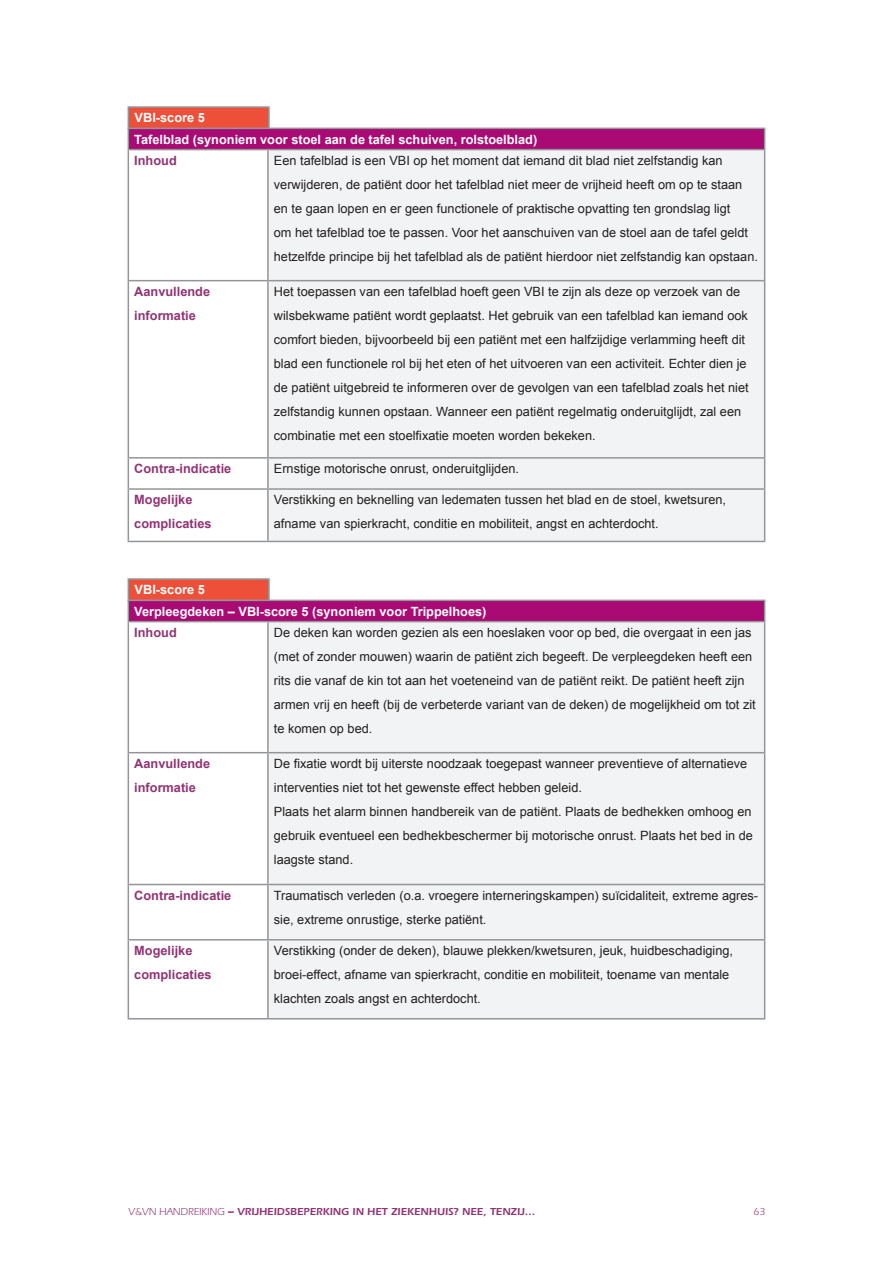
<style>
.page{position:relative;width:893px;height:1263px;background:#fff}
.page>*{position:absolute;margin:0;border:0;box-sizing:border-box;transform-origin:0 0}
.t1{font:12.75px/24px "Arial";color:#231f20}
.t2{font:700 12.75px "Arial";color:#fff}
.t3{font:700 12.75px/24px "Arial";color:#923374}
.t4{font:600 10.5px "ITC Eras Std";color:#923374}
.t5{font:10.5px "ITC Eras Std";color:#923374}
.s1{font-weight:400}
.s2{font-family:"Arial";font-weight:700}
</style>
<div class="page">
<div style="left:128px;top:600px;width:637px;height:22px;background:#aa0a73"></div>
<svg style="left:129px;top:622px;width:138px;height:319px"></svg>
<div style="left:269px;top:622px;width:495px;height:396px;background:#f2f3f4"></div>
<svg style="left:128px;top:601px;width:1px;height:20px"></svg>
<hr style="left:268px;top:600px;width:497px;height:1px;background:#939598">
<svg style="left:764px;top:601px;width:1px;height:20px"></svg>
<hr style="left:128px;top:621px;width:140px;height:1px;background:#939598">
<hr style="left:128px;top:622px;width:1px;height:130px;background:#939598">
<hr style="left:268px;top:621px;width:497px;height:1px;background:#939598">
<hr style="left:267px;top:622px;width:2px;height:130px;background:#939598">
<hr style="left:764px;top:622px;width:1px;height:130px;background:#939598">
<hr style="left:128px;top:752px;width:140px;height:1px;background:#939598">
<hr style="left:128px;top:753px;width:1px;height:131px;background:#939598">
<hr style="left:268px;top:752px;width:497px;height:1px;background:#939598">
<hr style="left:267px;top:753px;width:2px;height:131px;background:#939598">
<hr style="left:764px;top:753px;width:1px;height:131px;background:#939598">
<hr style="left:128px;top:884px;width:140px;height:1px;background:#939598">
<hr style="left:128px;top:885px;width:1px;height:54px;background:#939598">
<hr style="left:268px;top:884px;width:497px;height:1px;background:#939598">
<hr style="left:267px;top:885px;width:2px;height:54px;background:#939598">
<hr style="left:764px;top:885px;width:1px;height:54px;background:#939598">
<hr style="left:128px;top:939px;width:140px;height:1px;background:#939598">
<hr style="left:128px;top:940px;width:1px;height:78px;background:#939598">
<hr style="left:268px;top:939px;width:497px;height:1px;background:#939598">
<hr style="left:267px;top:940px;width:2px;height:78px;background:#939598">
<hr style="left:764px;top:940px;width:1px;height:78px;background:#939598">
<hr style="left:128px;top:1018px;width:140px;height:1px;background:#939598">
<hr style="left:268px;top:1018px;width:497px;height:1px;background:#939598">
<div style="left:128px;top:128px;width:637px;height:22px;background:#aa0a73"></div>
<svg style="left:129px;top:150px;width:138px;height:391px"></svg>
<div style="left:269px;top:150px;width:495px;height:391px;background:#f2f3f4"></div>
<svg style="left:128px;top:129px;width:1px;height:20px"></svg>
<hr style="left:268px;top:128px;width:497px;height:1px;background:#939598">
<svg style="left:764px;top:129px;width:1px;height:20px"></svg>
<hr style="left:128px;top:149px;width:140px;height:1px;background:#939598">
<hr style="left:128px;top:150px;width:1px;height:130px;background:#939598">
<hr style="left:268px;top:149px;width:497px;height:1px;background:#939598">
<hr style="left:267px;top:150px;width:2px;height:130px;background:#939598">
<hr style="left:764px;top:150px;width:1px;height:130px;background:#939598">
<hr style="left:128px;top:280px;width:140px;height:1px;background:#939598">
<hr style="left:128px;top:281px;width:1px;height:176px;background:#939598">
<hr style="left:268px;top:280px;width:497px;height:1px;background:#939598">
<hr style="left:267px;top:281px;width:2px;height:176px;background:#939598">
<hr style="left:764px;top:281px;width:1px;height:176px;background:#939598">
<hr style="left:128px;top:457px;width:140px;height:2px;background:#939598">
<svg style="left:128px;top:459px;width:1px;height:29px"></svg>
<hr style="left:268px;top:457px;width:497px;height:2px;background:#939598">
<hr style="left:267px;top:459px;width:2px;height:29px;background:#939598">
<svg style="left:764px;top:459px;width:1px;height:29px"></svg>
<hr style="left:128px;top:488px;width:140px;height:2px;background:#939598">
<hr style="left:128px;top:490px;width:1px;height:51px;background:#939598">
<hr style="left:268px;top:488px;width:497px;height:2px;background:#939598">
<hr style="left:267px;top:490px;width:2px;height:51px;background:#939598">
<hr style="left:764px;top:490px;width:1px;height:51px;background:#939598">
<hr style="left:128px;top:541px;width:140px;height:1px;background:#939598">
<hr style="left:268px;top:541px;width:497px;height:1px;background:#939598">
<div style="left:128px;top:106px;width:142px;height:23px;background:#ed4f39;border:2px solid #939598"></div>
<div style="left:128px;top:578px;width:142px;height:23px;background:#ed4f39;border:2px solid #939598"></div>
<p class="t2" style="left:135px;top:110px;width:72px">VBI-score 5</p>
<p class="t2" style="left:134px;top:131px;width:404px">Tafelblad (synoniem voor stoel aan de tafel schuiven, rolstoelblad)</p>
<p class="t3" style="left:134px;top:149px;width:44px">Inhoud</p>
<p class="t1" style="left:274px;top:149px;width:486px">Een tafelblad is een VBI op het moment dat iemand dit blad niet zelfstandig kan verwijderen, de patiënt door het tafelblad niet meer de vrijheid heeft om op te staan en te gaan lopen en er geen functionele of praktische opvatting ten grondslag ligt<br>om het tafelblad toe te passen. Voor het aanschuiven van de stoel aan de tafel geldt hetzelfde principe bij het tafelblad als de patiënt hierdoor niet zelfstandig kan opstaan.</p>
<p class="t3" style="left:134px;top:280px;width:77px">Aanvullende informatie</p>
<p class="t1" style="left:274px;top:280px;width:476px">Het toepassen van een tafelblad hoeft geen VBI te zijn als deze op verzoek van de wilsbekwame patiënt wordt geplaatst. Het gebruik van een tafelblad kan iemand ook comfort bieden, bijvoorbeeld bij een patiënt met een halfzijdige verlamming heeft dit blad een functionele rol bij het eten of het uitvoeren van een activiteit. Echter dien je de patiënt uitgebreid te informeren over de gevolgen van een tafelblad zoals het niet zelfstandig kunnen opstaan. Wanneer een patiënt regelmatig onderuitglijdt, zal een combinatie met een stoelfixatie moeten worden bekeken.</p>
<p class="t3" style="left:134px;top:457px;width:99px">Contra-indicatie</p>
<p class="t1" style="left:274px;top:457px;width:247px">Ernstige motorische onrust, onderuitglijden.</p>
<p class="t3" style="left:134px;top:488px;width:79px">Mogelijke complicaties</p>
<p class="t1" style="left:274px;top:488px;width:454px">Verstikking en beknelling van ledematen tussen het blad en de stoel, kwetsuren, afname van spierkracht, conditie en mobiliteit, angst en achterdocht.</p>
<p class="t2" style="left:135px;top:581px;width:72px">VBI-score 5</p>
<p class="t2" style="left:134px;top:603px;width:354px">Verpleegdeken – VBI-score 5 (synoniem voor Trippelhoes)</p>
<p class="t3" style="left:134px;top:621px;width:44px">Inhoud</p>
<p class="t1" style="left:274px;top:620px;width:483px">De deken kan worden gezien als een hoeslaken voor op bed, die overgaat in een jas (met of zonder mouwen) waarin de patiënt zich begeeft. De verpleegdeken heeft een rits die vanaf de kin tot aan het voeteneind van de patiënt reikt. De patiënt heeft zijn armen vrij en heeft (bij de verbeterde variant van de deken) de mogelijkheid om tot zit te komen op bed.</p>
<p class="t3" style="left:134px;top:752px;width:77px">Aanvullende informatie</p>
<p class="t1" style="left:274px;top:752px;width:481px">De fixatie wordt bij uiterste noodzaak toegepast wanneer preventieve of alternatieve interventies niet tot het gewenste effect hebben geleid.<br>Plaats het alarm binnen handbereik van de patiënt. Plaats de bedhekken omhoog en gebruik eventueel een bedhekbeschermer bij motorische onrust. Plaats het bed in de laagste stand.</p>
<p class="t3" style="left:134px;top:884px;width:99px">Contra-indicatie</p>
<p class="t1" style="left:274px;top:883px;width:486px">Traumatisch verleden (o.a. vroegere interneringskampen) suïcidaliteit, extreme agres&shy;sie, extreme onrustige, sterke patiënt.</p>
<p class="t3" style="left:134px;top:939px;width:79px">Mogelijke complicaties</p>
<p class="t1" style="left:274px;top:939px;width:461px">Verstikking (onder de deken), blauwe plekken/kwetsuren, jeuk, huidbeschadiging, broei-effect, afname van spierkracht, conditie en mobiliteit, toename van mentale klachten zoals angst en achterdocht.</p>
<p class="t4" style="left:129px;top:1205px;width:408px"><span class="s1">V&amp;VN HANDREIKING</span> <span class="s2">–</span> VRIJHEIDSBEPERKING IN HET ZIEKENHUIS? NEE, TENZIJ…</p>
<p class="t5" style="left:753px;top:1206px;width:13px">63</p>
</div>
